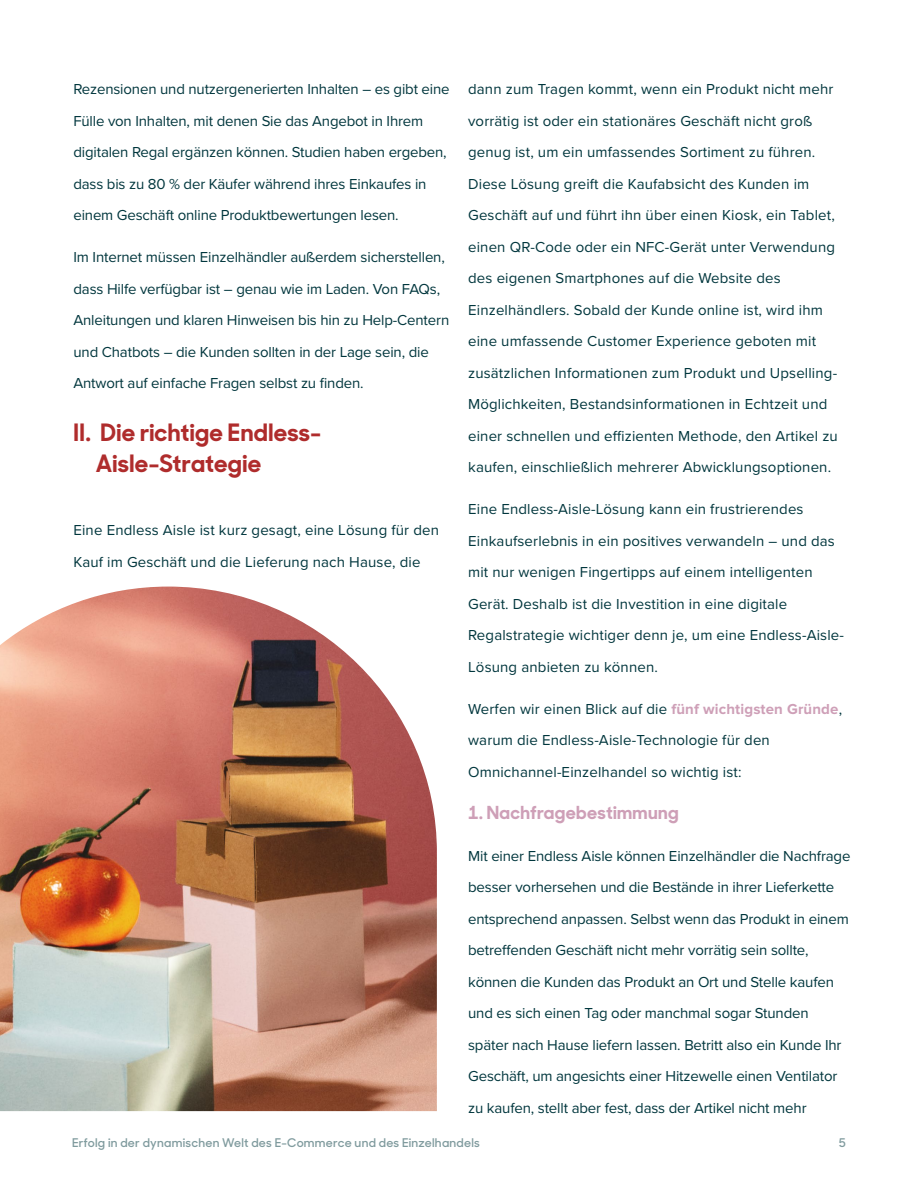
<style>
.page{position:relative;width:918px;height:1188px;background:#fff}
.page>*{position:absolute;margin:0;border:0;box-sizing:border-box;transform-origin:0 0}
.t1{font:700 24px/31.5px "Sharp Sans No 1";letter-spacing:.015em;color:#af2c2c}
.t2{font:700 18px "Sharp Sans No 1";letter-spacing:.02em;color:#ce9fb7}
.t3{font:15px/31.5px "Proxima Nova";letter-spacing:.01em;color:#00363d}
.t4{font:15px/31.5px "Proxima Nova";letter-spacing:-.01em;color:#00363d}
.t5{font:600 12px "Sharp Sans No 1";letter-spacing:.02em;color:#809b9e}
.s1{font-weight:700;color:#ce9fb7}
</style>
<div class="page">
<img style="left:0;top:587px;width:437px;height:524px">
<p class="t4" style="left:73px;top:73px;width:378px">Rezensionen und nutzergenerierten Inhalten – es gibt eine Fülle von Inhalten, mit denen Sie das Angebot in Ihrem digitalen Regal ergänzen können. Studien haben ergeben, dass bis zu 80 % der Käufer während ihres Einkaufes in einem Geschäft online Produktbewertungen lesen.</p>
<p class="t4" style="left:73px;top:241px;width:377px">Im Internet müssen Einzelhändler außerdem sicherstellen, dass Hilfe verfügbar ist – genau wie im Laden. Von FAQs, Anleitungen und klaren Hinweisen bis hin zu Help-Centern und Chatbots – die Kunden sollten in der Lage sein, die Antwort auf einfache Fragen selbst zu finden.</p>
<h1 class="t1" style="left:96px;top:414px;width:227px;text-indent:-22px">II. Die richtige Endless-<br>Aisle-Strategie</h1>
<p class="t3" style="left:73px;top:514px;width:367px">Eine Endless Aisle ist kurz gesagt, eine Lösung für den<br>Kauf im Geschäft und die Lieferung nach Hause, die</p>
<p class="t3" style="left:468px;top:73px;width:371px">dann zum Tragen kommt, wenn ein Produkt nicht mehr vorrätig ist oder ein stationäres Geschäft nicht groß genug ist, um ein umfassendes Sortiment zu führen.<br>Diese Lösung greift die Kaufabsicht des Kunden im Geschäft auf und führt ihn über einen Kiosk, ein Tablet, einen QR-Code oder ein NFC-Gerät unter Verwendung des eigenen Smartphones auf die Website des Einzelhändlers. Sobald der Kunde online ist, wird ihm eine umfassende Customer Experience geboten mit zusätzlichen Informationen zum Produkt und Upselling-Möglichkeiten, Bestandsinformationen in Echtzeit und einer schnellen und effizienten Methode, den Artikel zu kaufen, einschließlich mehrerer Abwicklungsoptionen.</p>
<p class="t3" style="left:468px;top:493px;width:377px">Eine Endless-Aisle-Lösung kann ein frustrierendes Einkaufserlebnis in ein positives verwandeln – und das mit nur wenigen Fingertipps auf einem intelligenten Gerät. Deshalb ist die Investition in eine digitale Regalstrategie wichtiger denn je, um eine Endless-Aisle-Lösung anbieten zu können.</p>
<p class="t3" style="left:468px;top:693px;width:375px">Werfen wir einen Blick auf die <span class="s1">fünf wichtigsten Gründe</span>, warum die Endless-Aisle-Technologie für den<br>Omnichannel-Einzelhandel so wichtig ist:</p>
<p class="t2" style="left:468px;top:798px;width:212px">1. Nachfragebestimmung</p>
<p class="t4" style="left:468px;top:840px;width:384px">Mit einer Endless Aisle können Einzelhändler die Nachfrage besser vorhersehen und die Bestände in ihrer Lieferkette entsprechend anpassen. Selbst wenn das Produkt in einem betreffenden Geschäft nicht mehr vorrätig sein sollte, können die Kunden das Produkt an Ort und Stelle kaufen und es sich einen Tag oder manchmal sogar Stunden später nach Hause liefern lassen. Betritt also ein Kunde Ihr Geschäft, um angesichts einer Hitzewelle einen Ventilator zu kaufen, stellt aber fest, dass der Artikel nicht mehr</p>
<p class="t5" style="left:72px;top:1133px;width:409px">Erfolg in der dynamischen Welt des E-Commerce und des Einzelhandels</p>
<p class="t5" style="left:839px;top:1133px;width:9px">5</p>
</div>
